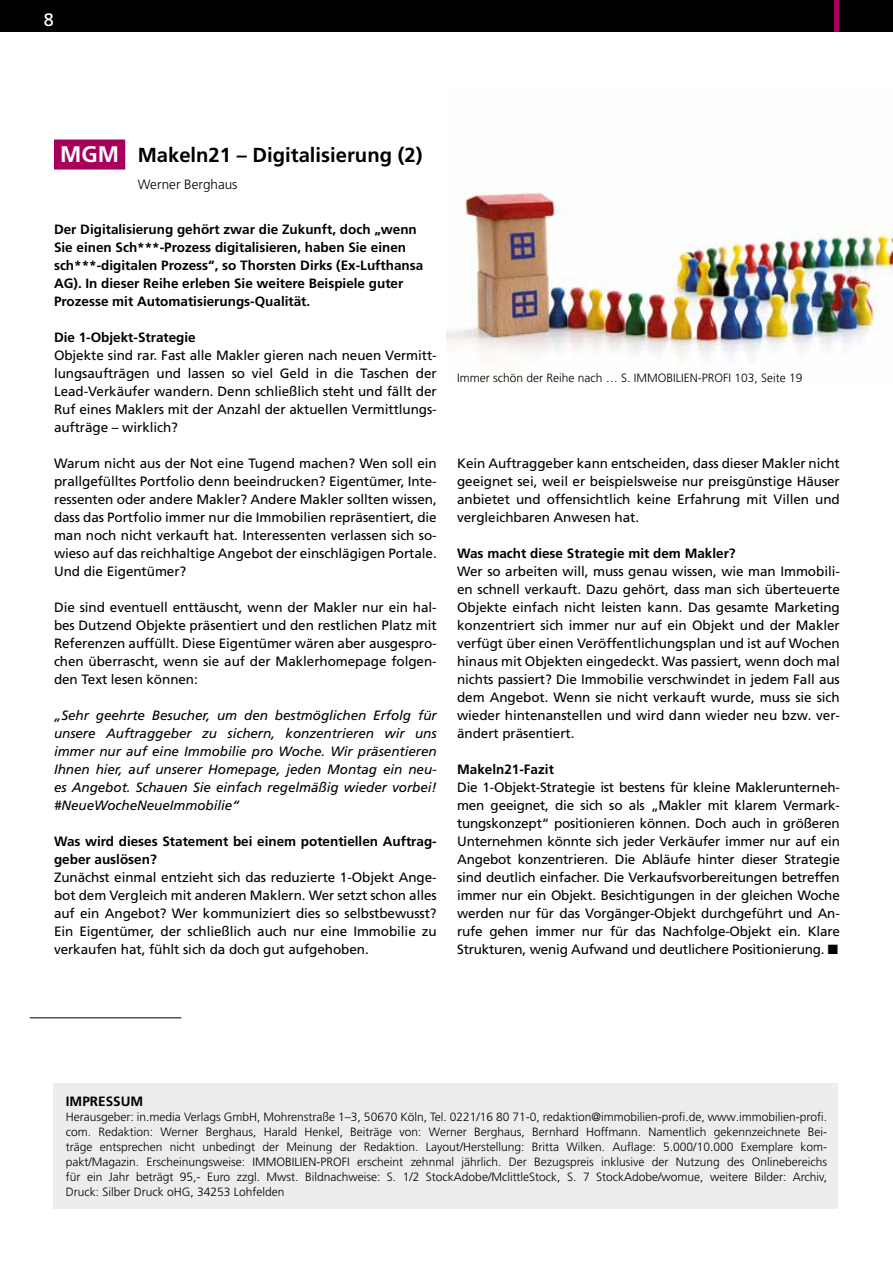
<style>
.page{position:relative;width:893px;height:1263px;background:#fff}
.page>*{position:absolute;margin:0;border:0;box-sizing:border-box;transform-origin:0 0}
.t1{font:700 20.25px "Frutiger LT Pro";color:#000}
.t2{font:18px "Frutiger LT Pro";color:#fff}
.t3{font:13.5px/18px "Frutiger LT Pro";letter-spacing:-.005em;color:#000;text-align:justify}
.t4{font:700 13.5px/18px "Frutiger LT Pro";color:#000}
.t5{font:italic 13.5px/18px "Frutiger LT Pro";letter-spacing:-.005em;color:#000;text-align:justify}
.t6{font:300 13.5px "Frutiger LT Pro";color:#000}
.t7{font:300 12px/15px "Frutiger LT Pro";color:#000;text-align:justify}
.s1{font-size:22.5px;color:#fff}
</style>
<div class="page">
<div style="left:0;top:0;width:893px;height:31px;background:#000"></div>
<div style="left:54px;top:1083px;width:784px;height:126px;background:#ededed"></div>
<hr style="left:30px;top:1017px;width:151px;height:1px;background:#000">
<div style="left:54px;top:140px;width:71px;height:30px;background:#a7005c"></div>
<img style="left:446px;top:191px;width:447px;height:169px">
<hr style="left:834px;top:0;width:4px;height:31px;background:#a7005c">
<h2 class="t2" style="left:44px;top:9px;width:12px">8</h2>
<h1 class="t1" style="left:60px;top:143px;width:364px"><span class="s1">MGM</span> Makeln21 – Digitalisierung (2)</h1>
<p class="t6" style="left:138px;top:176px;width:101px">Werner Berghaus</p>
<p class="t4" style="left:54px;top:220px;width:371px">Der Digitalisierung gehört zwar die Zukunft, doch „wenn Sie einen Sch***-Prozess digitalisieren, haben Sie einen sch***-digitalen Prozess“, so Thorsten Dirks (Ex-Lufthansa AG). In dieser Reihe erleben Sie weitere Beispiele guter Prozesse mit Automatisierungs-Qualität.</p>
<p class="t4" style="left:54px;top:328px;width:143px">Die 1-Objekt-Strategie</p>
<p class="t3" style="left:54px;top:346px;width:384px">Objekte sind rar. Fast alle Makler gieren nach neuen Vermitt&shy;lungsaufträgen und lassen so viel Geld in die Taschen der Lead-Verkäufer wandern. Denn schließlich steht und fällt der Ruf eines Maklers mit der Anzahl der aktuellen Vermittlungs&shy;aufträge – wirklich?</p>
<p class="t3" style="left:54px;top:454px;width:384px">Warum nicht aus der Not eine Tugend machen? Wen soll ein prallgefülltes Portfolio denn beeindrucken? Eigentümer, Inte&shy;ressenten oder andere Makler? Andere Makler sollten wissen, dass das Portfolio immer nur die Immobilien repräsentiert, die man noch nicht verkauft hat. Interessenten verlassen sich so&shy;wieso auf das reichhaltige Angebot der einschlägigen Portale.<br>Und die Eigentümer?</p>
<p class="t3" style="left:54px;top:598px;width:384px">Die sind eventuell enttäuscht, wenn der Makler nur ein hal&shy;bes Dutzend Objekte präsentiert und den restlichen Platz mit Referenzen auffüllt. Diese Eigentümer wären aber ausgespro&shy;chen überrascht, wenn sie auf der Maklerhomepage folgen&shy;den Text lesen können:</p>
<p class="t5" style="left:54px;top:706px;width:384px">„Sehr geehrte Besucher, um den bestmöglichen Erfolg für unsere Auftraggeber zu sichern, konzentrieren wir uns immer nur auf eine Immobilie pro Woche. Wir präsentieren Ihnen hier, auf unserer Homepage, jeden Montag ein neu&shy;es Angebot. Schauen Sie einfach regelmäßig wieder vorbei! #NeueWocheNeueImmobilie“</p>
<p class="t4" style="left:54px;top:832px;width:384px">Was wird dieses Statement bei einem potentiellen Auftrag&shy;geber auslösen?</p>
<p class="t3" style="left:54px;top:868px;width:384px">Zunächst einmal entzieht sich das reduzierte 1-Objekt Ange&shy;bot dem Vergleich mit anderen Maklern. Wer setzt schon alles auf ein Angebot? Wer kommuniziert dies so selbstbewusst?<br>Ein Eigentümer, der schließlich auch nur eine Immobilie zu verkaufen hat, fühlt sich da doch gut aufgehoben.</p>
<p class="t7" style="left:457px;top:371px;width:347px">Immer schön der Reihe nach … S. IMMOBILIEN-PROFI 103, Seite 19</p>
<p class="t3" style="left:457px;top:454px;width:384px">Kein Auftraggeber kann entscheiden, dass dieser Makler nicht geeignet sei, weil er beispielsweise nur preisgünstige Häuser anbietet und offensichtlich keine Erfahrung mit Villen und vergleichbaren Anwesen hat.</p>
<p class="t4" style="left:457px;top:544px;width:280px">Was macht diese Strategie mit dem Makler?</p>
<p class="t3" style="left:457px;top:562px;width:384px">Wer so arbeiten will, muss genau wissen, wie man Immobili&shy;en schnell verkauft. Dazu gehört, dass man sich überteuerte Objekte einfach nicht leisten kann. Das gesamte Marketing konzentriert sich immer nur auf ein Objekt und der Makler verfügt über einen Veröffentlichungsplan und ist auf Wochen hinaus mit Objekten eingedeckt. Was passiert, wenn doch mal nichts passiert? Die Immobilie verschwindet in jedem Fall aus dem Angebot. Wenn sie nicht verkauft wurde, muss sie sich wieder hintenanstellen und wird dann wieder neu bzw. ver&shy;ändert präsentiert.</p>
<p class="t4" style="left:457px;top:760px;width:98px">Makeln21-Fazit</p>
<p class="t3" style="left:457px;top:778px;width:384px">Die 1-Objekt-Strategie ist bestens für kleine Maklerunterneh&shy;men geeignet, die sich so als „Makler mit klarem Vermark&shy;tungskonzept“ positionieren können. Doch auch in größeren Unternehmen könnte sich jeder Verkäufer immer nur auf ein Angebot konzentrieren. Die Abläufe hinter dieser Strategie sind deutlich einfacher. Die Verkaufsvorbereitungen betreffen immer nur ein Objekt. Besichtigungen in der gleichen Woche werden nur für das Vorgänger-Objekt durchgeführt und An&shy;rufe gehen immer nur für das Nachfolge-Objekt ein. Klare Strukturen, wenig Aufwand und deutlichere Positionierung. ■</p>
<p class="t4" style="left:66px;top:1092px;width:79px">IMPRESSUM</p>
<p class="t7" style="left:66px;top:1110px;width:763px">Herausgeber: in.media Verlags GmbH, Mohrenstraße 1–3, 50670 Köln, Tel. 0221/16 80 71-0, redaktion@immobilien-profi.de, www.immobilien-profi. com. Redaktion: Werner Berghaus, Harald Henkel, Beiträge von: Werner Berghaus, Bernhard Hoffmann. Namentlich gekennzeichnete Bei&shy;träge entsprechen nicht unbedingt der Meinung der Redaktion. Layout/Herstellung: Britta Wilken. Auflage: 5.000/10.000 Exemplare kom&shy;pakt/Magazin. Erscheinungsweise: IMMOBILIEN-PROFI erscheint zehnmal jährlich. Der Bezugspreis inklusive der Nutzung des Onlinebereichs für ein Jahr beträgt 95,- Euro zzgl. Mwst. Bildnachweise: S. 1/2 StockAdobe/MclittleStock, S. 7 StockAdobe/womue, weitere Bilder: Archiv, Druck: Silber Druck oHG, 34253 Lohfelden</p>
</div>
